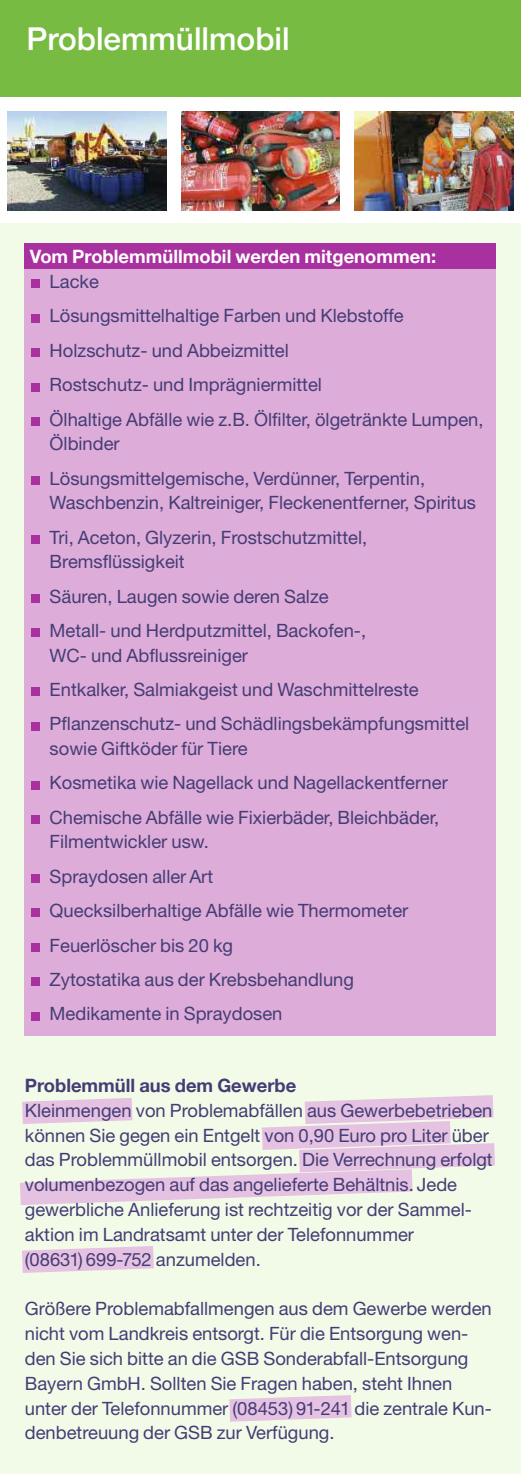
<style>
.page{position:relative;width:521px;height:1474px;background:#fff}
.page>*{position:absolute;margin:0;border:0;box-sizing:border-box;transform-origin:0 0}
.t1{font:500 31.5px "Helvetica Neue";color:#fff}
.t2{font:18.38px/34.5px "Helvetica Neue";color:#443d75}
.t3{font:700 18.38px "Helvetica Neue";color:#fff}
.t4{font:700 18.38px "Helvetica Neue";color:#443d75}
</style>
<div class="page">
<div style="left:0;top:223px;width:521px;height:1250px;background:#f2fae8"></div>
<div style="left:0;top:0;width:521px;height:97px;background:#78bb42"></div>
<div style="left:25px;top:268px;width:471px;height:767px;background:#ddacd8"></div>
<div style="left:25px;top:243px;width:471px;height:25px;background:#a9309f"></div>
<div style="left:32px;top:908px;width:8px;height:9px;background:#a9309f"></div>
<div style="left:32px;top:874px;width:8px;height:8px;background:#a9309f"></div>
<div style="left:32px;top:815px;width:8px;height:8px;background:#a9309f"></div>
<div style="left:32px;top:781px;width:8px;height:8px;background:#a9309f"></div>
<div style="left:32px;top:722px;width:8px;height:8px;background:#a9309f"></div>
<div style="left:32px;top:687px;width:8px;height:9px;background:#a9309f"></div>
<div style="left:32px;top:628px;width:8px;height:9px;background:#a9309f"></div>
<div style="left:32px;top:594px;width:8px;height:8px;background:#a9309f"></div>
<div style="left:32px;top:535px;width:8px;height:8px;background:#a9309f"></div>
<div style="left:32px;top:476px;width:8px;height:8px;background:#a9309f"></div>
<div style="left:32px;top:417px;width:8px;height:9px;background:#a9309f"></div>
<div style="left:32px;top:383px;width:8px;height:8px;background:#a9309f"></div>
<div style="left:32px;top:348px;width:8px;height:9px;background:#a9309f"></div>
<div style="left:32px;top:314px;width:8px;height:8px;background:#a9309f"></div>
<div style="left:32px;top:279px;width:8px;height:9px;background:#a9309f"></div>
<div style="left:32px;top:943px;width:8px;height:8px;background:#a9309f"></div>
<div style="left:32px;top:977px;width:8px;height:9px;background:#a9309f"></div>
<div style="left:32px;top:1012px;width:8px;height:8px;background:#a9309f"></div>
<svg style="left:22px;top:1246px;width:132px;height:26px;background:#e6c9e2"></svg>
<svg style="left:229px;top:1395px;width:123px;height:26px;background:#e6c9e2"></svg>
<svg style="left:20px;top:1095px;width:475px;height:110px"></svg>
<img style="left:7px;top:112px;width:159px;height:99px">
<img style="left:181px;top:112px;width:159px;height:99px">
<img style="left:355px;top:112px;width:158px;height:99px">
<h1 class="t1" style="left:27px;top:19px;width:265px">Problemmüllmobil</h1>
<p class="t3" style="left:30px;top:245px;width:408px">Vom Problemmüllmobil werden mitgenommen:</p>
<p class="t2" style="left:50px;top:266px;width:435px">Lacke<br>Lösungsmittelhaltige Farben und Klebstoffe Holzschutz- und Abbeizmittel<br>Rostschutz- und Imprägniermittel<br>Ölhaltige Abfälle wie z.B. Ölfilter, ölgetränkte Lumpen,</p>
<p class="t2" style="left:50px;top:428px;width:377px">Ölbinder<br>Lösungsmittelgemische, Verdünner, Terpentin,</p>
<p class="t2" style="left:50px;top:487px;width:428px">Waschbenzin, Kaltreiniger, Fleckenentferner, Spiritus<br>Tri, Aceton, Glyzerin, Frostschutzmittel,</p>
<p class="t2" style="left:50px;top:546px;width:318px">Bremsflüssigkeit<br>Säuren, Laugen sowie deren Salze<br>Metall- und Herdputzmittel, Backofen-,</p>
<p class="t2" style="left:50px;top:639px;width:421px">WC- und Abflussreiniger<br>Entkalker, Salmiakgeist und Waschmittelreste<br>Pflanzenschutz- und Schädlingsbekämpfungsmittel</p>
<p class="t2" style="left:50px;top:733px;width:400px">sowie Giftköder für Tiere<br>Kosmetika wie Nagellack und Nagellackentferner<br>Chemische Abfälle wie Fixierbäder, Bleichbäder,</p>
<p class="t2" style="left:50px;top:826px;width:360px">Filmentwickler usw.<br>Spraydosen aller Art<br>Quecksilberhaltige Abfälle wie Thermometer<br>Feuerlöscher bis 20 kg<br>Zytostatika aus der Krebsbehandlung<br>Medikamente in Spraydosen</p>
<p class="t4" style="left:25px;top:1073px;width:273px">Problemmüll aus dem Gewerbe</p>
<p class="t2" style="left:25px;top:1099px;width:469px;line-height:24.8px">Kleinmengen von Problemabfällen aus Gewerbebetrieben können Sie gegen ein Entgelt von 0,90 Euro pro Liter über das Problemmüllmobil entsorgen. Die Verrechnung erfolgt volumenbezogen auf das angelieferte Behältnis. Jede gewerbliche Anlieferung ist rechtzeitig vor der Sammel&shy;aktion im Landratsamt unter der Telefonnummer<br>(08631) 699-752 anzumelden.</p>
<p class="t2" style="left:25px;top:1297px;width:469px;line-height:24.8px">Größere Problemabfallmengen aus dem Gewerbe werden nicht vom Landkreis entsorgt. Für die Entsorgung wen&shy;den Sie sich bitte an die GSB Sonderabfall-Entsorgung Bayern GmbH. Sollten Sie Fragen haben, steht Ihnen unter der Telefonnummer (08453) 91-241 die zentrale Kun&shy;denbetreuung der GSB zur Verfügung.</p>
</div>
